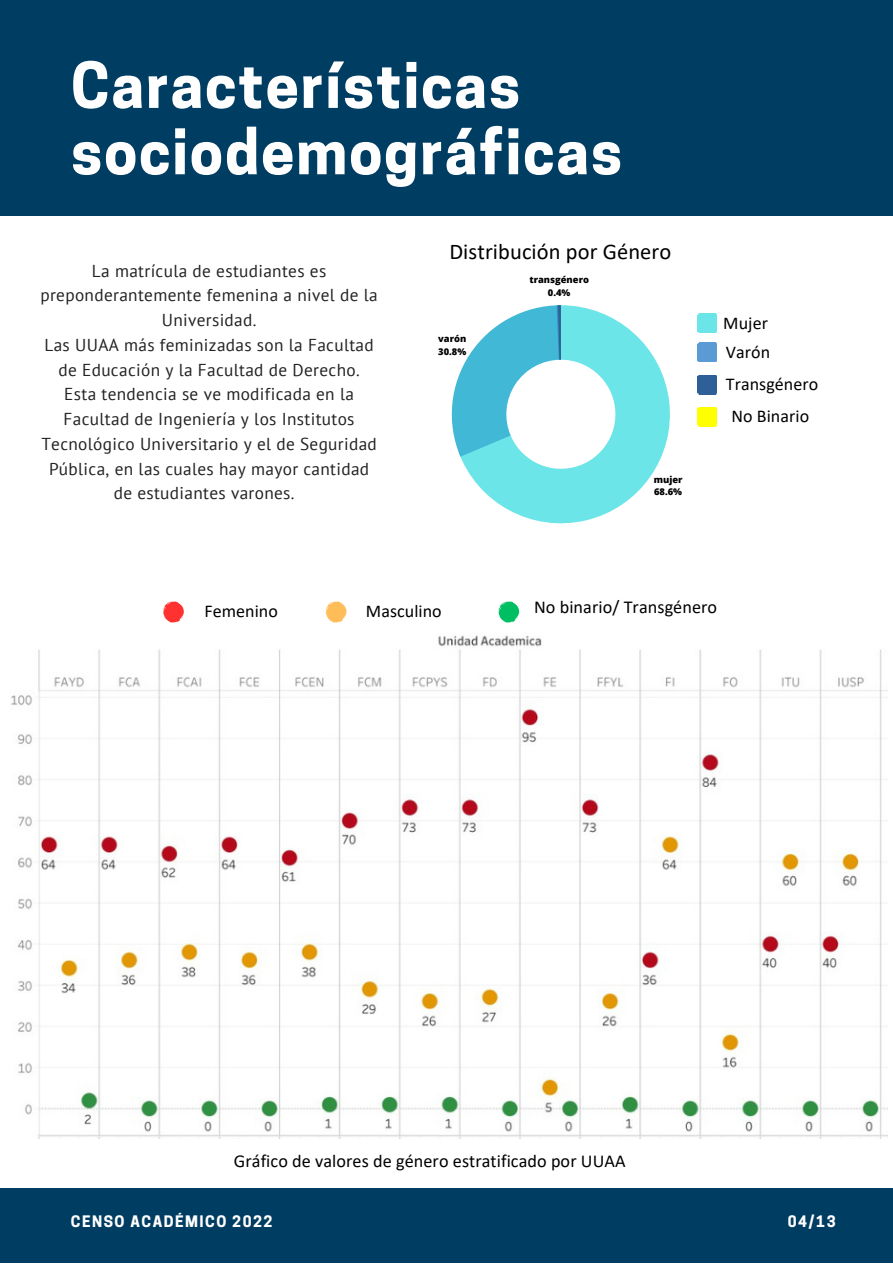
<style>
.page{position:relative;width:893px;height:1264px;background:#fff}
.page>*{position:absolute;margin:0;border:0;box-sizing:border-box;transform-origin:0 0}
.t1{font:700 59.55px/66.3px "Cooper Hewitt";letter-spacing:.03em;color:#fff}
.t2{font:22.5px "Calibri";letter-spacing:.005em;color:#000}
.t3{font:18.15px "Calibri";letter-spacing:.005em;color:#000}
.t4{font:18px "Calibri";letter-spacing:.005em;color:#000}
.t5{font:17.25px/24.8px "PT Sans";letter-spacing:.02em;color:#222;text-align:center}
.t6{font:700 14.85px "Cooper Hewitt";letter-spacing:.1em;color:#fff}
.t7{font:800 9.3px "Open Sans";color:#000}
</style>
<div class="page">
<div style="left:0;top:0;width:892px;height:216px;background:#003d62"></div>
<div style="left:0;top:1188px;width:892px;height:74px;background:#003d62"></div>
<img style="left:11px;top:635px;width:876px;height:503px">
<svg style="left:163px;top:601px;width:21px;height:22px"></svg>
<svg style="left:325px;top:601px;width:22px;height:22px"></svg>
<svg style="left:498px;top:601px;width:21px;height:22px"></svg>
<svg style="left:697px;top:313px;width:19px;height:19px"></svg>
<svg style="left:697px;top:343px;width:19px;height:19px"></svg>
<svg style="left:697px;top:375px;width:19px;height:19px"></svg>
<svg style="left:697px;top:407px;width:19px;height:19px"></svg>
<svg style="left:460px;top:305px;width:210px;height:218px;fill:#6ce5e8"></svg>
<svg style="left:452px;top:305px;width:109px;height:151px"></svg>
<p class="t1" style="left:71px;top:60px;width:552px">Características sociodemográficas</p>
<p class="t5" style="left:40px;top:258px;width:339px">La matrícula de estudiantes es preponderantemente femenina a nivel de la<br>Universidad.</p>
<p class="t5" style="left:44px;top:332px;width:331px">Las UUAA más feminizadas son la Facultad de Educación y la Facultad de Derecho.</p>
<p class="t5" style="left:41px;top:381px;width:337px">Esta tendencia se ve modificada en la Facultad de Ingeniería y los Institutos Tecnológico Universitario y el de Seguridad Pública, en las cuales hay mayor cantidad de estudiantes varones.</p>
<p class="t2" style="left:449px;top:242px;width:223px">Distribución por Género</p>
<p class="t7" style="left:438px;top:332px;width:30px">varón</p>
<p class="t7" style="left:438px;top:345px;width:29px">30.8%</p>
<p class="t7" style="left:529px;top:273px;width:61px">transgénero</p>
<p class="t7" style="left:548px;top:285px;width:24px">0.4%</p>
<p class="t7" style="left:653px;top:472px;width:30px">mujer</p>
<p class="t7" style="left:654px;top:485px;width:29px">68.6%</p>
<p class="t4" style="left:723px;top:315px;width:46px">Mujer</p>
<p class="t4" style="left:726px;top:344px;width:46px">Varón</p>
<p class="t4" style="left:725px;top:377px;width:94px">Transgénero</p>
<p class="t4" style="left:731px;top:408px;width:79px">No Binario</p>
<p class="t4" style="left:204px;top:603px;width:75px">Femenino</p>
<p class="t4" style="left:366px;top:603px;width:77px">Masculino</p>
<p class="t3" style="left:534px;top:599px;width:185px">No binario/ Transgénero</p>
<p class="t3" style="left:234px;top:1153px;width:393px">Gráfico de valores de género estratificado por UUAA</p>
<p class="t6" style="left:71px;top:1216px;width:203px">CENSO ACADÉMICO 2022</p>
<p class="t6" style="left:787px;top:1216px;width:49px">04/13</p>
</div>
